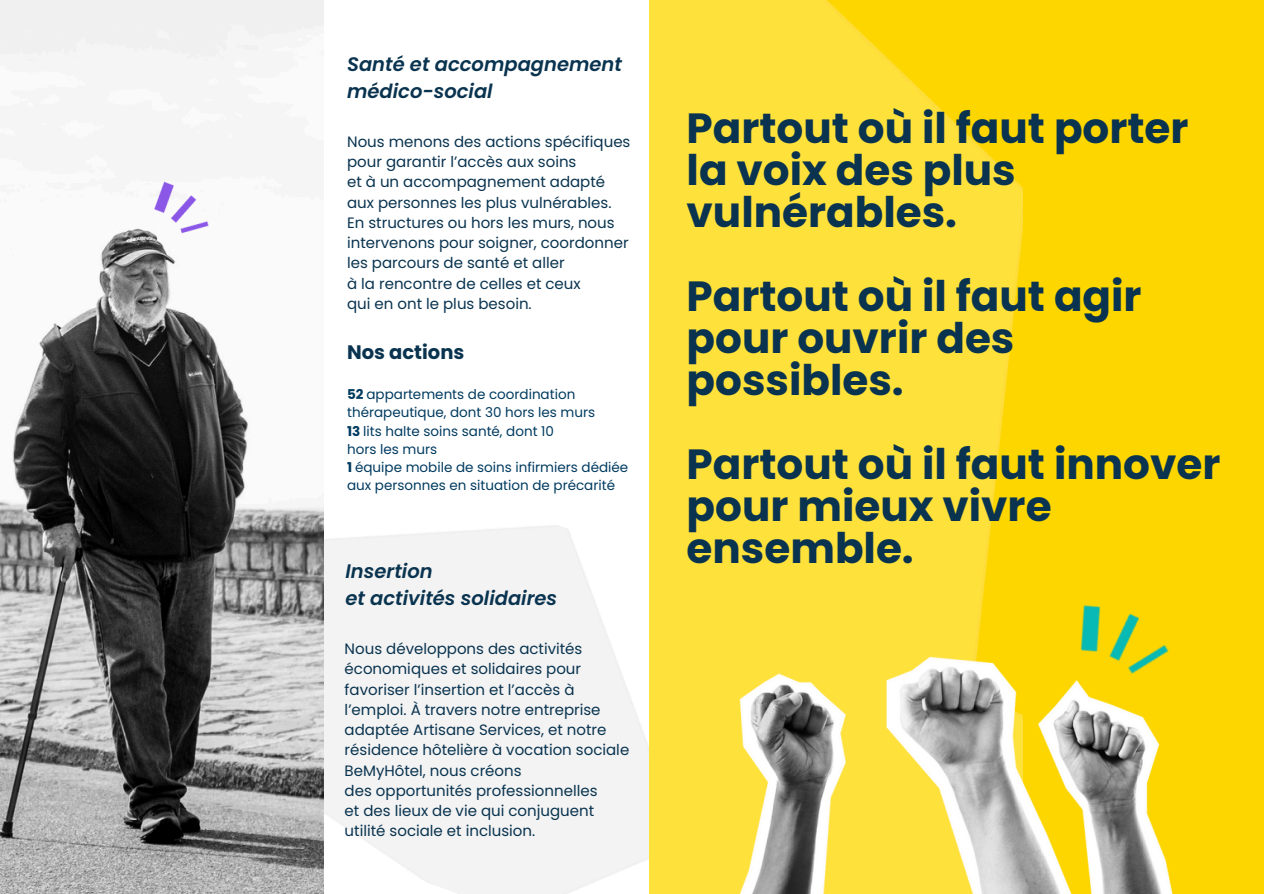
<style>
.page{position:relative;width:1264px;height:894px;background:#fff}
.page>*{position:absolute;margin:0;border:0;box-sizing:border-box;transform-origin:0 0}
.t1{font:700 42.15px/42px "Poppins";color:#09334f}
.t2{font:italic 600 19.5px/27px "Poppins";color:#09334f}
.t3{font:700 19.5px "Poppins";color:#09334f}
.t4{font:15px/20.2px "Poppins";color:#09334f}
.t5{font:13.5px/18px "Poppins";color:#003b60}
.s1{font-weight:700}
</style>
<div class="page">
<img style="left:323px;top:506px;width:326px;height:387px">
<div style="left:652px;top:0;width:611px;height:893px;background:#fdd600"></div>
<img style="left:649px;top:0;width:373px;height:893px">
<img style="left:735px;top:657px;width:438px;height:236px">
<img style="left:0;top:0;width:323px;height:893px">
<img style="left:155px;top:182px;width:54px;height:54px">
<img style="left:1069px;top:604px;width:104px;height:87px">
<h2 class="t2" style="left:347px;top:50px;width:276px">Santé et accompagnement médico-social</h2>
<p class="t4" style="left:347px;top:131px;width:285px">Nous menons des actions spécifiques pour garantir l’accès aux soins<br>et à un accompagnement adapté aux personnes les plus vulnérables.<br>En structures ou hors les murs, nous intervenons pour soigner, coordonner les parcours de santé et aller<br>à la rencontre de celles et ceux<br>qui en ont le plus besoin.</p>
<h2 class="t3" style="left:347px;top:339px;width:119px">Nos actions</h2>
<p class="t5" style="left:347px;top:385px;width:283px"><span class="s1">52</span> appartements de coordination thérapeutique, dont 30 hors les murs<br><span class="s1">13</span> lits halte soins santé, dont 10<br>hors les murs<br><span class="s1">1</span> équipe mobile de soins infirmiers dédiée aux personnes en situation de précarité</p>
<h2 class="t2" style="left:345px;top:557px;width:213px">Insertion<br>et activités solidaires</h2>
<p class="t4" style="left:344px;top:638px;width:286px">Nous développons des activités économiques et solidaires pour favoriser l’insertion et l’accès à l’emploi. À travers notre entreprise adaptée Artisane Services, et notre résidence hôtelière à vocation sociale BeMyHôtel, nous créons<br>des opportunités professionnelles<br>et des lieux de vie qui conjuguent utilité sociale et inclusion.</p>
<h1 class="t1" style="left:686px;top:108px;width:503px">Partout où il faut porter la voix des plus vulnérables.</h1>
<h1 class="t1" style="left:686px;top:275px;width:456px">Partout où il faut agir pour ouvrir des possibles.</h1>
<h1 class="t1" style="left:686px;top:443px;width:535px">Partout où il faut innover pour mieux vivre ensemble.</h1>
</div>
